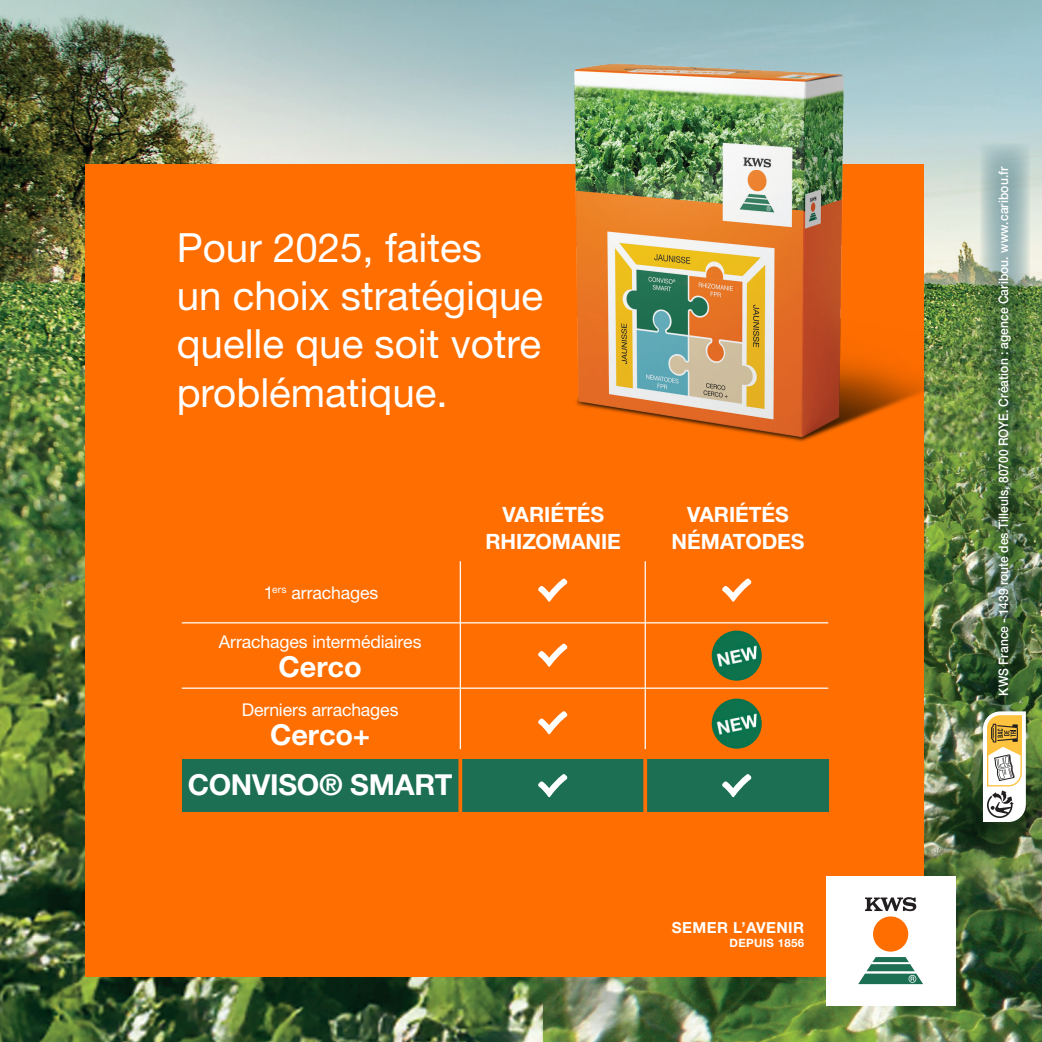
<style>
.page{position:relative;width:1042px;height:1042px;background:#fff}
.page>*{position:absolute;margin:0;border:0;box-sizing:border-box;transform-origin:0 0}
.t1{font:40.25px/48.3px "Helvetica Neue LT Std";color:#fff}
._5__KWS_Copy_Text_Roman_9pt_-5{font:700 28.88px "Helvetica Neue LT Std";letter-spacing:-.005em;color:#fff}
._5__KWS_Copy_Text_Roman_9pt_-5-2{font:700 21.18px/26.8px "Helvetica Neue LT Std";letter-spacing:-.005em;color:#fff;text-align:center}
._5__KWS_Copy_Text_Roman_9pt_-5-3{font:17.68px "Helvetica Neue LT Std";letter-spacing:-.01em;color:#fff}
.t2{font:700 15.22px "Helvetica Neue LT Std";letter-spacing:.025em;color:#fff}
.KWS_Topline_11pt{font:500 13.12px "Helvetica Neue LT Std";letter-spacing:.005em;color:#fff;scale:.92 1}
.t3{font:700 11.38px "Helvetica Neue LT Std";letter-spacing:.025em;color:#fff}
</style>
<div class="page">
<img style="left:0;top:0;width:1042px;height:1042px">
<div style="left:85px;top:165px;width:839px;height:812px;background:#ff6e00"></div>
<img style="left:493px;top:16px;width:508px;height:433px">
<div style="left:182px;top:759px;width:646px;height:53px;background:#1d6f54"></div>
<hr style="left:182px;top:622px;width:646px;height:1px;background:#fff">
<hr style="left:460px;top:561px;width:1px;height:188px;background:#fff">
<svg style="left:458px;top:759px;width:4px;height:53px"></svg>
<hr style="left:644px;top:561px;width:2px;height:188px;background:#fff">
<svg style="left:643px;top:759px;width:4px;height:53px"></svg>
<hr style="left:182px;top:687px;width:646px;height:2px;background:#fff">
<svg style="left:538px;top:578px;width:30px;height:24px"></svg>
<svg style="left:722px;top:578px;width:30px;height:24px"></svg>
<svg style="left:538px;top:643px;width:30px;height:24px"></svg>
<svg style="left:538px;top:711px;width:30px;height:24px"></svg>
<svg style="left:538px;top:774px;width:30px;height:24px"></svg>
<svg style="left:722px;top:774px;width:30px;height:24px"></svg>
<img style="left:712px;top:698px;width:50px;height:50px;border-radius:25px">
<img style="left:712px;top:630px;width:50px;height:50px;border-radius:25px">
<div style="left:825px;top:876px;width:130px;height:130px;background:#fff"></div>
<svg style="left:858px;top:957px;width:65px;height:27px"></svg>
<div style="left:873px;top:916px;width:35px;height:35px;background:#ff6e00;border-radius:50%"></div>
<svg style="left:865px;top:897px;width:51px;height:14px"></svg>
<img style="left:980px;top:144px;width:49px;height:689px">
<svg style="left:983px;top:711px;width:43px;height:111px"></svg>
<p class="t1" style="left:177px;top:223px;width:368px">Pour 2025, faites<br>un choix stratégique quelle que soit votre problématique.</p>
<p class="_5__KWS_Copy_Text_Roman_9pt_-5-3" style="left:264px;top:582px;width:116px">1<sup>ers</sup> arrachages</p>
<p class="_5__KWS_Copy_Text_Roman_9pt_-5-3" style="left:219px;top:631px;width:204px">Arrachages intermédiaires</p>
<p class="_5__KWS_Copy_Text_Roman_9pt_-5" style="left:278px;top:648px;width:85px">Cerco</p>
<p class="_5__KWS_Copy_Text_Roman_9pt_-5-3" style="left:242px;top:699px;width:158px">Derniers arrachages</p>
<p class="_5__KWS_Copy_Text_Roman_9pt_-5" style="left:270px;top:716px;width:102px">Cerco+</p>
<p class="_5__KWS_Copy_Text_Roman_9pt_-5" style="left:188px;top:767px;width:266px">CONVISO® SMART</p>
<p class="_5__KWS_Copy_Text_Roman_9pt_-5-2" style="left:485px;top:501px;width:137px">VARIÉTÉS<br>RHIZOMANIE</p>
<p class="_5__KWS_Copy_Text_Roman_9pt_-5-2" style="left:671px;top:501px;width:134px">VARIÉTÉS<br>NÉMATODES</p>
<p class="t2" style="left:672px;top:918px;width:134px">SEMER L’AVENIR</p>
<p class="t3" style="left:729px;top:936px;width:76px">DEPUIS 1856</p>
<p class="KWS_Topline_11pt" style="left:995px;top:696px;width:576px;rotate:-90deg">KWS France - 1439 route des Tilleuls, 80700 ROYE. Création : agence Caribou. www.caribou.fr</p>
</div>
